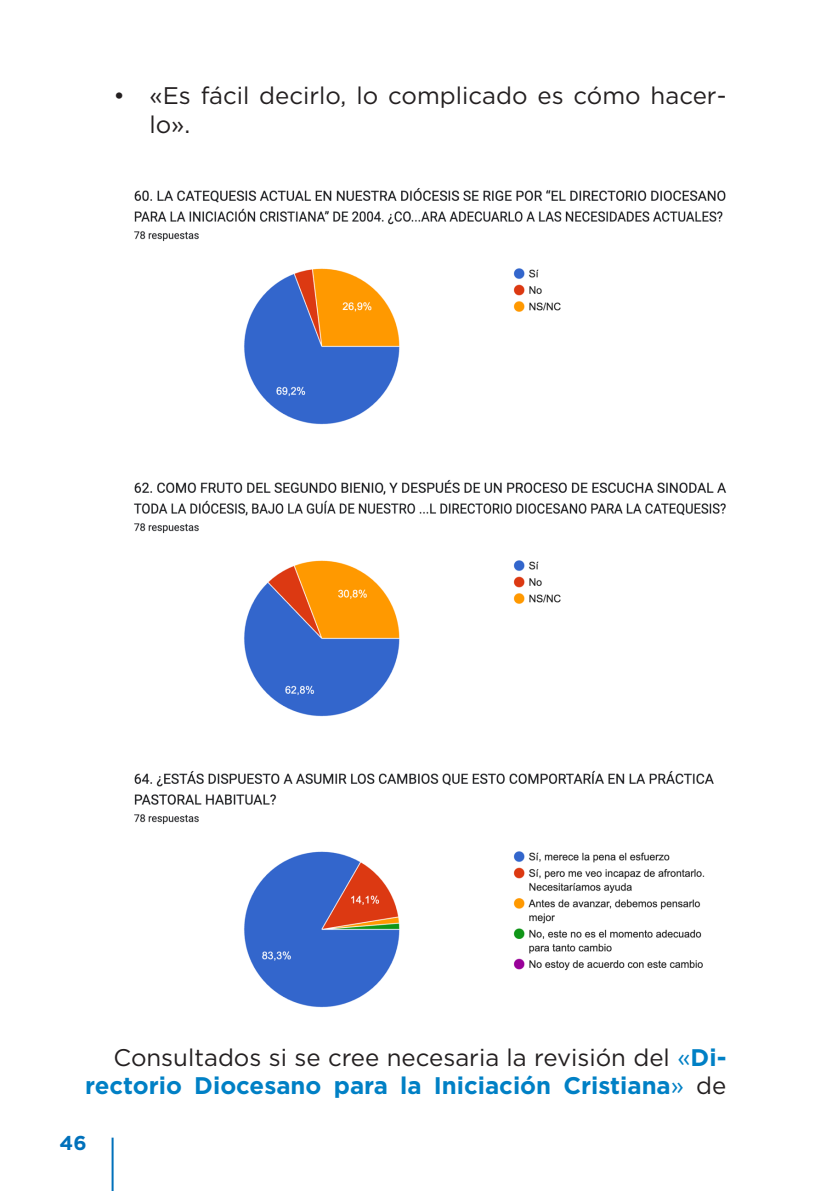
<style>
.page{position:relative;width:840px;height:1191px;background:#fff}
.page>*{position:absolute;margin:0;border:0;box-sizing:border-box;transform-origin:0 0}
.t1{font:700 24px/28.8px "Gotham";color:#0080c5;text-align:right}
.t2{font:24px/28.8px "Gotham";color:#231f20}
.t3{font:700 20px "Gotham";color:#0071bb}
.s1{font-weight:400;color:#231f20}
.s2{font-weight:400}
</style>
<div class="page">
<hr style="left:111px;top:1137px;width:2px;height:54px;background:#0071bb">
<img style="left:134px;top:188px;width:592px;height:237px">
<img style="left:134px;top:479px;width:593px;height:238px">
<img style="left:134px;top:770px;width:580px;height:238px">
<p class="t2" style="left:149px;top:81px;width:578px;text-indent:-36px">• «Es fácil decirlo, lo complicado es cómo hacer&shy;lo».</p>
<p class="t1" style="left:85px;top:1042px;width:642px"><span class="s1">Consultados si se cree necesaria la revisión del</span> <span class="s2">«</span>Di&shy;rectorio Diocesano para la Iniciación Cristiana<span class="s2">»</span> <span class="s1">de</span></p>
<p class="t3" style="left:60px;top:1131px;width:29px">46</p>
</div>
